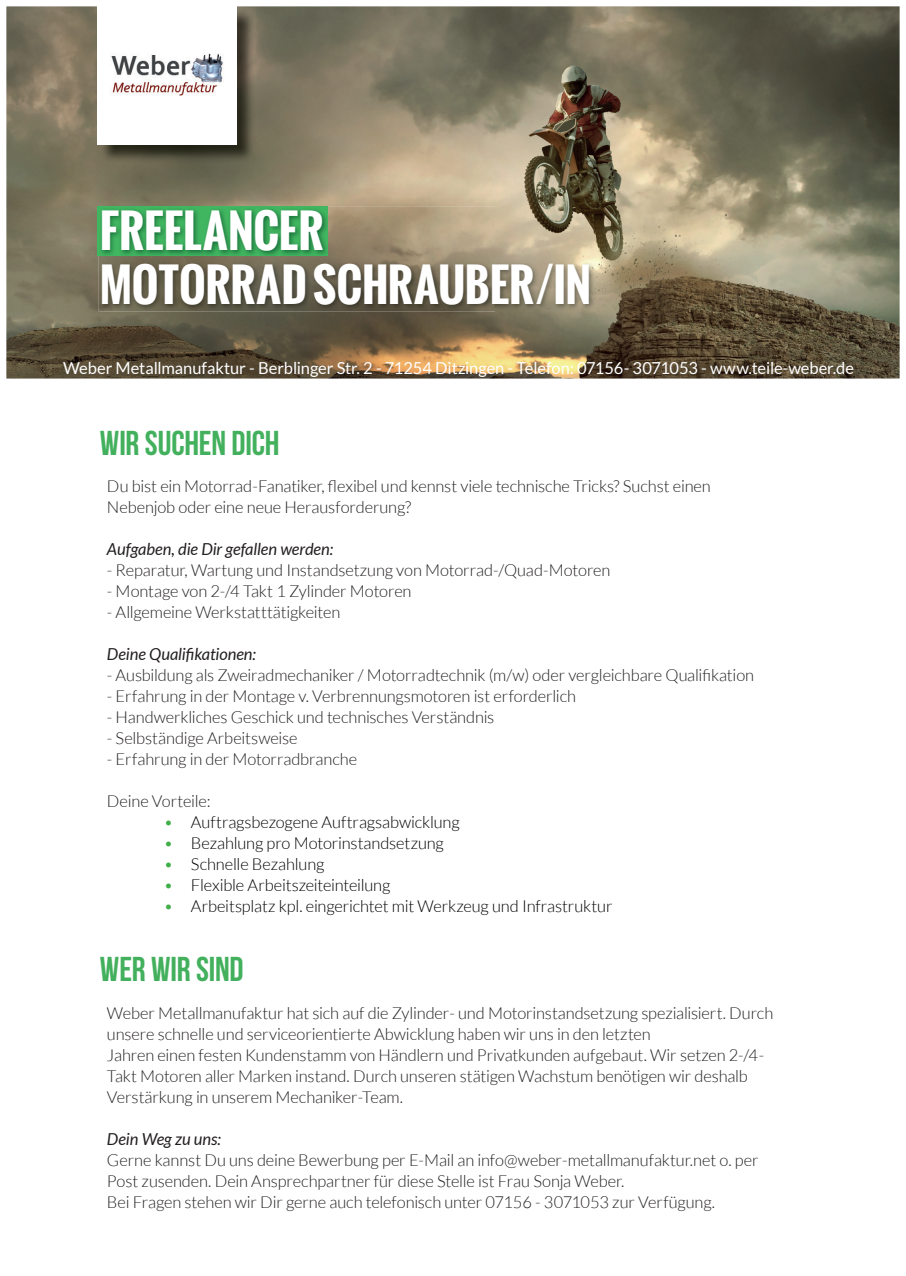
<style>
.page{position:relative;width:906px;height:1276px;background:#fff}
.page>*{position:absolute;margin:0;border:0;box-sizing:border-box;transform-origin:0 0}
.t1{font:700 45px/54px "Oswald";letter-spacing:.005em;color:#fff}
.t2{font:700 34.5px "Bebas Neue";letter-spacing:-.005em;color:#43b05d}
.t3{font:300 16.5px/21px "Lato";letter-spacing:-.01em;color:#231f20}
.t4{font:300 16.5px "Lato";letter-spacing:-.01em;color:#000001}
.t5{font:16.5px "Lato";letter-spacing:-.005em;color:#fff}
.t6{font:italic 16.5px "Lato";letter-spacing:-.005em;color:#231f20}
.s1{color:#40ae49}
</style>
<div class="page">
<img style="left:6px;top:6px;width:893px;height:372px">
<img style="left:99px;top:207px;width:496px;height:104px">
<img style="left:99px;top:207px;width:229px;height:49px">
<img style="left:100px;top:9px;width:155px;height:154px">
<img style="left:97px;top:7px;width:139px;height:137px">
<h1 class="t1" style="left:100px;top:205px;width:493px">FREELANCER<br>MOTORRAD SCHRAUBER/IN</h1>
<p class="t5" style="left:63px;top:358px;width:792px">Weber Metallmanufaktur - Berblinger Str. 2 - 71254 Ditzingen - Telefon: 07156- 3071053 - www.teile-weber.de</p>
<h2 class="t2" style="left:100px;top:424px;width:181px">WIR SUCHEN DICH</h2>
<p class="t3" style="left:107px;top:476px;width:605px">Du bist ein Motorrad-Fanatiker, flexibel und kennst viele technische Tricks? Suchst einen<br>Nebenjob oder eine neue Herausforderung?</p>
<p class="t6" style="left:107px;top:540px;width:228px">Aufgaben, die Dir gefallen werden:</p>
<p class="t3" style="left:107px;top:560px;width:505px">- Reparatur, Wartung und Instandsetzung von Motorrad-/Quad-Motoren</p>
<p class="t3" style="left:107px;top:581px;width:306px">- Montage von 2-/4 Takt 1 Zylinder Motoren</p>
<p class="t3" style="left:107px;top:602px;width:235px">- Allgemeine Werkstatttätigkeiten</p>
<p class="t6" style="left:107px;top:645px;width:150px">Deine Qualifikationen:</p>
<p class="t3" style="left:107px;top:665px;width:648px">- Ausbildung als Zweiradmechaniker / Motorradtechnik (m/w) oder vergleichbare Qualifikation</p>
<p class="t3" style="left:107px;top:686px;width:470px">- Erfahrung in der Montage v. Verbrennungsmotoren ist erforderlich</p>
<p class="t3" style="left:107px;top:707px;width:389px">- Handwerkliches Geschick und technisches Verständnis</p>
<p class="t3" style="left:107px;top:728px;width:192px">- Selbständige Arbeitsweise</p>
<p class="t3" style="left:107px;top:749px;width:252px">- Erfahrung in der Motorradbranche</p>
<p class="t3" style="left:107px;top:791px;width:105px">Deine Vorteile:</p>
<p class="t4" style="left:164px;top:813px;width:297px"><span class="s1">•</span> Auftragsbezogene Auftragsabwicklung</p>
<p class="t4" style="left:164px;top:834px;width:281px"><span class="s1">•</span> Bezahlung pro Motorinstandsetzung</p>
<p class="t4" style="left:164px;top:855px;width:162px"><span class="s1">•</span> Schnelle Bezahlung</p>
<p class="t4" style="left:164px;top:876px;width:228px"><span class="s1">•</span> Flexible Arbeitszeiteinteilung</p>
<p class="t4" style="left:164px;top:897px;width:450px"><span class="s1">•</span> Arbeitsplatz kpl. eingerichtet mit Werkzeug und Infrastruktur</p>
<h2 class="t2" style="left:100px;top:950px;width:145px">WER WIR SIND</h2>
<p class="t3" style="left:107px;top:1003px;width:668px">Weber Metallmanufaktur hat sich auf die Zylinder- und Motorinstandsetzung spezialisiert. Durch unsere schnelle und serviceorientierte Abwicklung haben wir uns in den letzten<br>Jahren einen festen Kundenstamm von Händlern und Privatkunden aufgebaut. Wir setzen 2-/4- Takt Motoren aller Marken instand. Durch unseren stätigen Wachstum benötigen wir deshalb Verstärkung in unserem Mechaniker-Team.</p>
<p class="t6" style="left:107px;top:1130px;width:115px">Dein Weg zu uns:</p>
<p class="t3" style="left:107px;top:1150px;width:653px">Gerne kannst Du uns deine Bewerbung per E-Mail an info@weber-metallmanufaktur.net o. per<br>Post zusenden. Dein Ansprechpartner für diese Stelle ist Frau Sonja Weber.<br>Bei Fragen stehen wir Dir gerne auch telefonisch unter 07156 - 3071053 zur Verfügung.</p>
</div>
